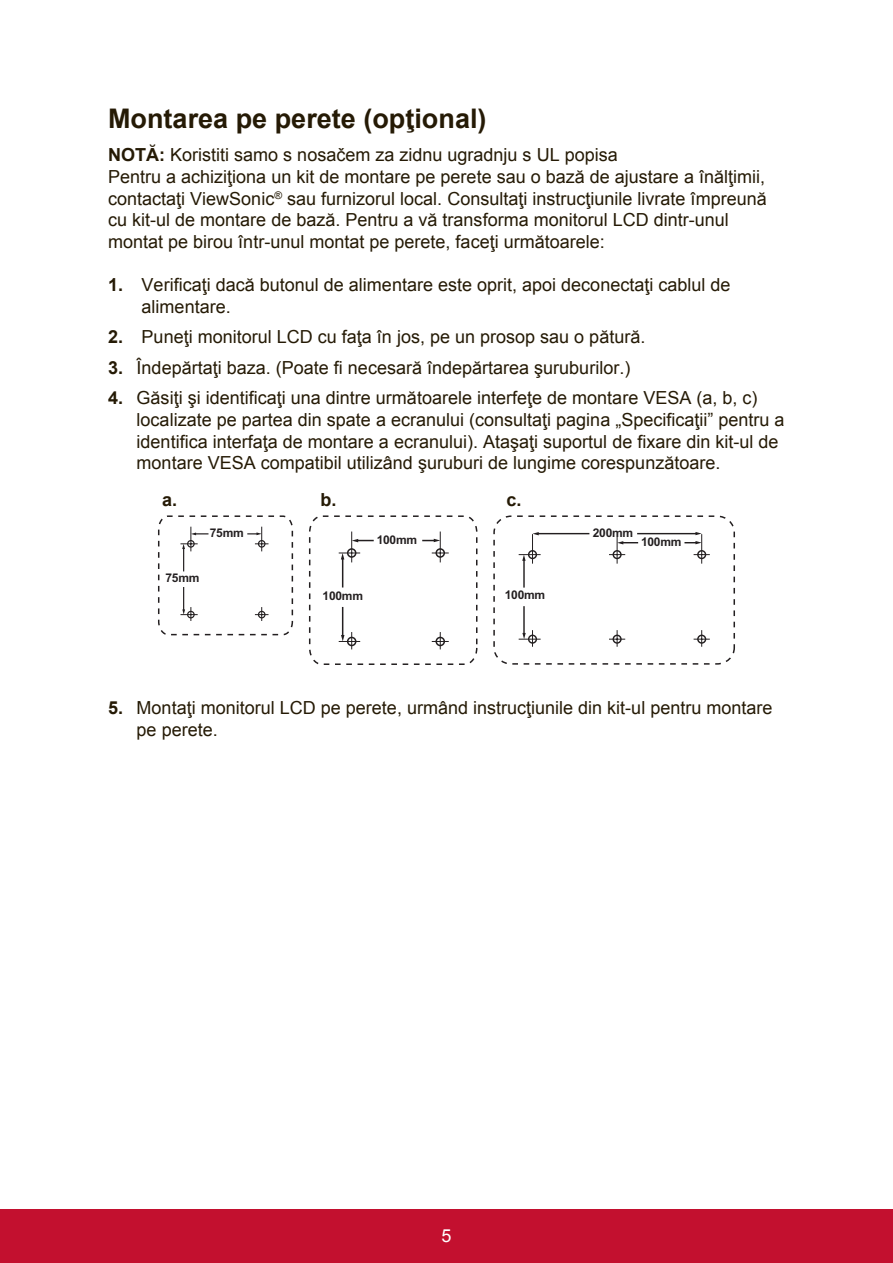
<style>
.page{position:relative;width:893px;height:1263px;background:#fff}
.page>*{position:absolute;margin:0;border:0;box-sizing:border-box;transform-origin:0 0}
.t1{font:700 27px "Arial";color:#251a05}
.t2{font:18px/21.6px "Arial";color:#251a05}
.t3{font:700 18px "Arial";color:#251a05}
.t4{font:18px "Arial";color:#fff}
.t5{font:700 12px "Arial";letter-spacing:-.02em;color:#231f20}
.s1{font-weight:700}
</style>
<div class="page">
<div style="left:0;top:1210px;width:892px;height:53px;background:#c3102f"></div>
<svg style="left:158px;top:515px;width:136px;height:121px"></svg>
<svg style="left:308px;top:515px;width:170px;height:150px"></svg>
<hr style="left:537px;top:533px;width:52px;height:1px;background:#231f20">
<svg style="left:518px;top:532px;width:22px;height:115px"></svg>
<svg style="left:609px;top:532px;width:100px;height:115px"></svg>
<div style="left:493px;top:515px;width:241px;height:149px;border:2px dashed #231f20;border-radius:17px"></div>
<h1 class="t1" style="left:108px;top:100px;width:380px">Montarea pe perete (opţional)</h1>
<p class="t2" style="left:108px;top:144px;width:659px"><span class="s1">NOTĂ:</span> Koristiti samo s nosačem za zidnu ugradnju s UL popisa<br>Pentru a achiziţiona un kit de montare pe perete sau o bază de ajustare a înălţimii, contactaţi ViewSonic<sup>®</sup> sau furnizorul local. Consultaţi instrucţiunile livrate împreună cu kit-ul de montare de bază. Pentru a vă transforma monitorul LCD dintr-unul montat pe birou într-unul montat pe perete, faceţi următoarele:</p>
<p class="t2" style="left:141px;top:274px;width:590px;text-indent:-33px"><span class="s1">1.</span> Verificaţi dacă butonul de alimentare este oprit, apoi deconectaţi cablul de alimentare.</p>
<p class="t2" style="left:108px;top:326px;width:538px"><span class="s1">2.</span> Puneţi monitorul LCD cu faţa în jos, pe un prosop sau o pătură.</p>
<p class="t2" style="left:108px;top:357px;width:523px"><span class="s1">3.</span> Îndepărtaţi baza. (Poate fi necesară îndepărtarea şuruburilor.)</p>
<p class="t2" style="left:136px;top:387px;width:649px;text-indent:-28px"><span class="s1">4.</span> Găsiţi şi identificaţi una dintre următoarele interfeţe de montare VESA (a, b, c) localizate pe partea din spate a ecranului (consultaţi pagina „Specificaţii” pentru a identifica interfaţa de montare a ecranului). Ataşaţi suportul de fixare din kit-ul de montare VESA compatibil utilizând şuruburi de lungime corespunzătoare.</p>
<p class="t3" style="left:162px;top:487px;width:17px">a.</p>
<p class="t3" style="left:320px;top:487px;width:18px">b.</p>
<p class="t3" style="left:506px;top:487px;width:17px">c.</p>
<p class="t5" style="left:210px;top:525px;width:35px">75mm</p>
<p class="t5" style="left:165px;top:570px;width:35px">75mm</p>
<p class="t5" style="left:376px;top:531px;width:42px">100mm</p>
<p class="t5" style="left:322px;top:587px;width:42px">100mm</p>
<p class="t5" style="left:504px;top:587px;width:42px">100mm</p>
<p class="t5" style="left:592px;top:524px;width:42px">200mm</p>
<p class="t5" style="left:640px;top:533px;width:42px">100mm</p>
<p class="t2" style="left:136px;top:697px;width:637px;text-indent:-28px"><span class="s1">5.</span> Montaţi monitorul LCD pe perete, urmând instrucţiunile din kit-ul pentru montare pe perete.</p>
<p class="t4" style="left:441px;top:1223px;width:12px">5</p>
</div>
